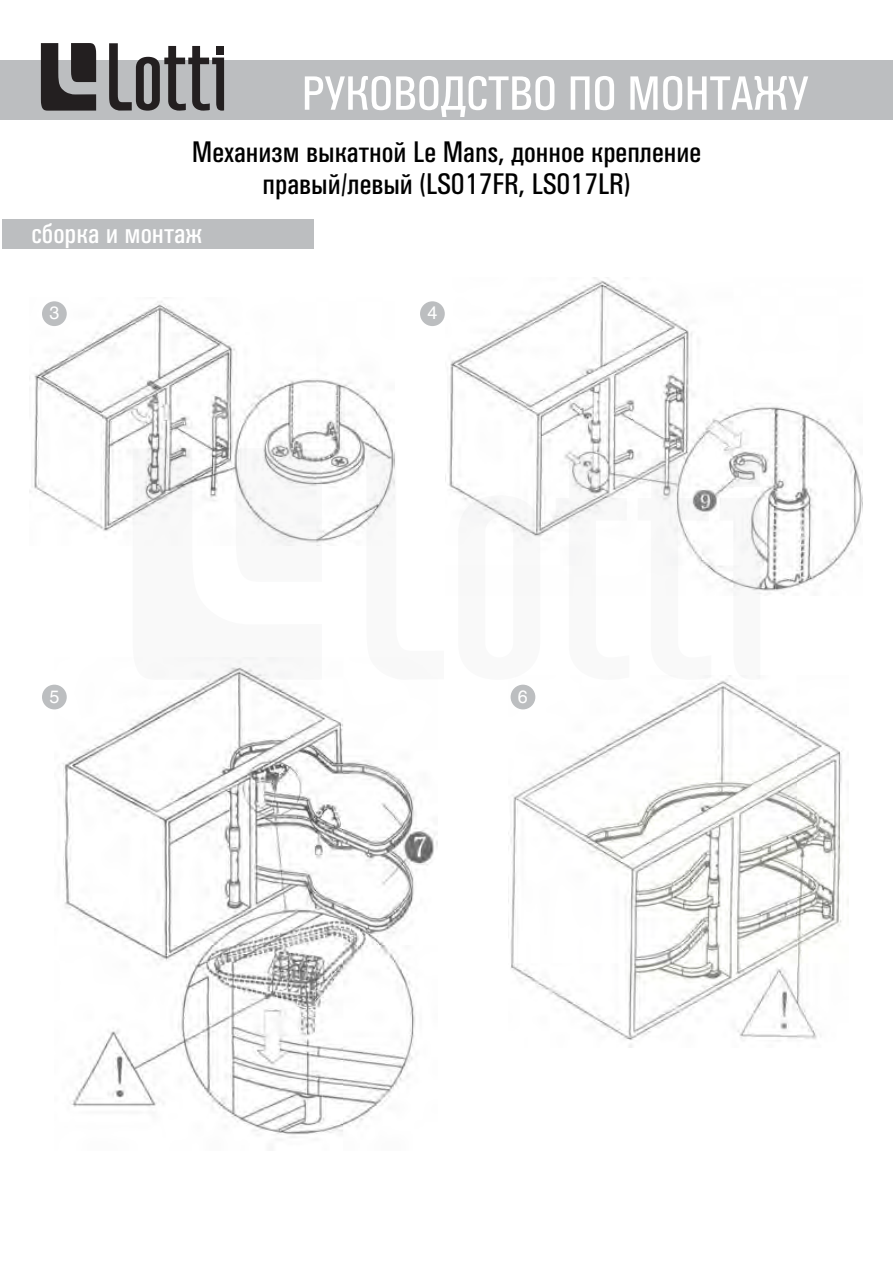
<style>
.page{position:relative;width:893px;height:1263px;background:#fff}
.page>*{position:absolute;margin:0;border:0;box-sizing:border-box;transform-origin:0 0}
.t1{font:30px/31.5px "Univers Cond C";color:#000;text-align:center}
.t2{font:28.8px "Univers Cond C";color:#fff}
.t3{font:18px "Helvetica C";color:#fff}
</style>
<div class="page">
<div style="left:0;top:60px;width:893px;height:59px;background:#bcbec0"></div>
<div style="left:2px;top:219px;width:312px;height:30px;background:#bcbec0"></div>
<img style="left:29px;top:301px;width:364px;height:241px">
<div style="left:42px;top:301px;width:25px;height:25px;background:#bcbec0;border-radius:50%"></div>
<img style="left:445px;top:277px;width:417px;height:319px">
<div style="left:420px;top:301px;width:25px;height:25px;background:#bcbec0;border-radius:50%"></div>
<img style="left:54px;top:680px;width:383px;height:455px">
<div style="left:42px;top:685px;width:25px;height:24px;background:#bcbec0;border-radius:50%"></div>
<img style="left:510px;top:680px;width:338px;height:367px">
<div style="left:511px;top:685px;width:24px;height:24px;background:#bcbec0;border-radius:50%"></div>
<svg style="left:305px;top:76px;width:249px;height:41px"></svg>
<svg style="left:571px;top:76px;width:43px;height:34px"></svg>
<svg style="left:630px;top:76px;width:52px;height:34px"></svg>
<svg style="left:688px;top:76px;width:120px;height:34px"></svg>
<svg style="left:41px;top:43px;width:55px;height:68px"></svg>
<svg style="left:109px;top:43px;width:115px;height:68px"></svg>
<div style="left:216px;top:46px;width:8px;height:8px;background:#231f20"></div>
<svg style="left:133px;top:448px;width:189px;height:232px"></svg>
<svg style="left:366px;top:449px;width:29px;height:93px"></svg>
<svg style="left:458px;top:495px;width:82px;height:101px"></svg>
<svg style="left:556px;top:458px;width:73px;height:138px"></svg>
<svg style="left:638px;top:458px;width:73px;height:220px"></svg>
<svg style="left:719px;top:498px;width:41px;height:182px"></svg>
<svg style="left:733px;top:458px;width:27px;height:28px"></svg>
<p class="t1" style="left:192px;top:137px;width:511px">Механизм выкатной Le Mans, донное крепление правый/левый (LS017FR, LS017LR)</p>
<p class="t2" style="left:32px;top:217px;width:172px">сборка и монтаж</p>
<p class="t3" style="left:49px;top:303px;width:12px">3</p>
<p class="t3" style="left:427px;top:303px;width:12px">4</p>
<p class="t3" style="left:49px;top:686px;width:12px">5</p>
<p class="t3" style="left:518px;top:686px;width:12px">6</p>
</div>
